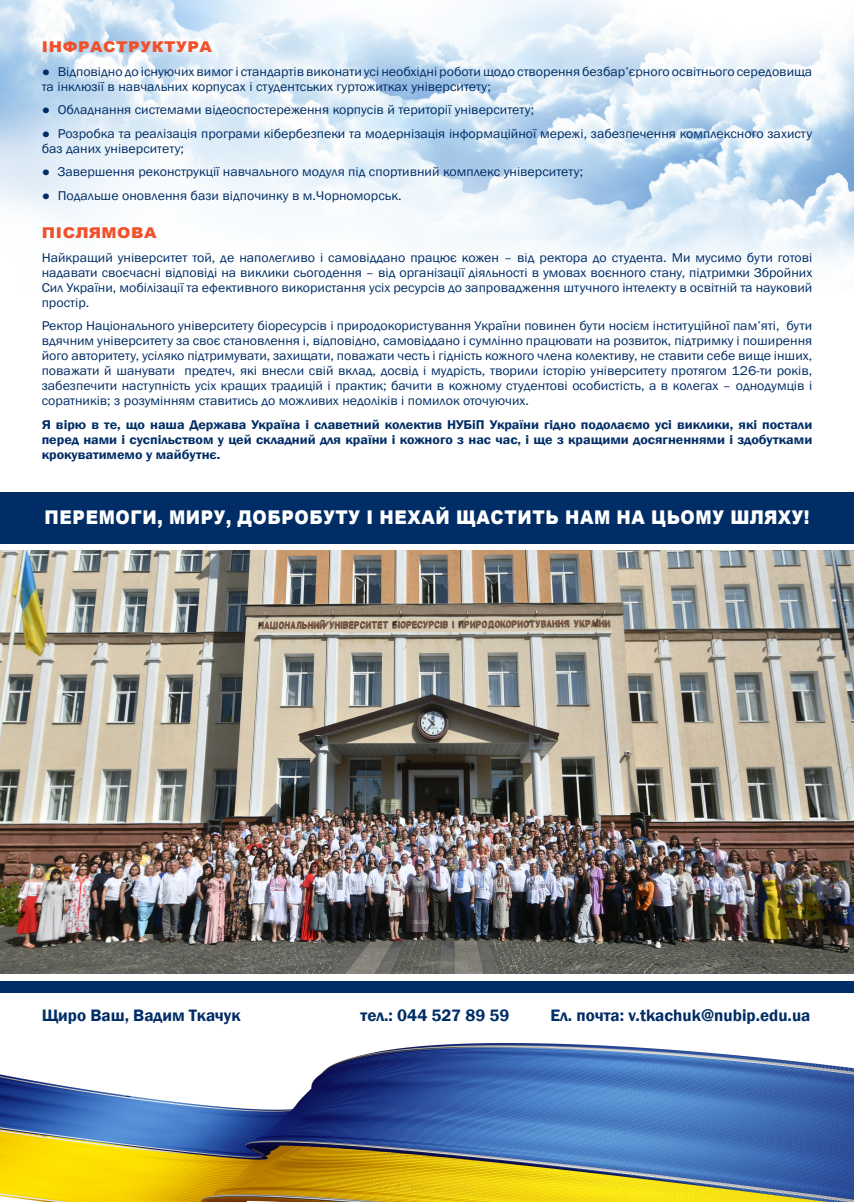
<style>
.page{position:relative;width:854px;height:1202px;background:#fff}
.page>*{position:absolute;margin:0;border:0;box-sizing:border-box;transform-origin:0 0}
.t1{font:900 18.9px "Arial";letter-spacing:.035em;color:#fff;scale:.91 1}
.t2{font:600 17px "Franklin Gothic";color:#002d66}
.t3{font:900 14.9px "Arial";letter-spacing:.035em;color:#f0512c;scale:1.08 1}
.t4{font:13px/15px "Franklin Gothic";color:#002d66;scale:1.08 1}
.t5{font:600 13px/15px "Franklin Gothic";color:#002d66;text-align:justify;scale:1.08 1}
</style>
<div class="page">
<img style="left:0;top:0;width:853px;height:290px">
<img style="left:0;top:1044px;width:853px;height:158px">
<img style="left:0;top:551px;width:853px;height:423px">
<div style="left:0;top:492px;width:853px;height:51px;background:#002d66"></div>
<div style="left:0;top:981px;width:853px;height:11px;background:#002d66"></div>
<p class="t3" style="left:42px;top:36px;width:159px">ІНФРАСТРУКТУРА</p>
<p class="t4" style="left:42px;top:64px;width:714px">● Відповідно до існуючих вимог і стандартів виконати усі необхідні роботи щодо створення безбар’єрного освітнього середовища та інклюзії в навчальних корпусах і студентських гуртожитках університету;</p>
<p class="t4" style="left:42px;top:103px;width:457px">● Обладнання системами відеоспостереження корпусів й території університету;</p>
<p class="t4" style="left:42px;top:126px;width:714px">● Розробка та реалізація програми кібербезпеки та модернізація інформаційної мережі, забезпечення комплексного захисту баз даних університету;</p>
<p class="t4" style="left:42px;top:165px;width:502px">● Завершення реконструкції навчального модуля під спортивний комплекс університету;</p>
<p class="t4" style="left:42px;top:188px;width:334px">● Подальше оновлення бази відпочинку в м.Чорноморськ.</p>
<p class="t3" style="left:42px;top:222px;width:108px">ПІСЛЯМОВА</p>
<p class="t4" style="left:42px;top:250px;width:714px;text-align:justify">Найкращий університет той, де наполегливо і самовіддано працює кожен – від ректора до студента. Ми мусимо бути готові надавати своєчасні відповіді на виклики сьогодення – від організації діяльності в умовах воєнного стану, підтримки Збройних Сил України, мобілізації та ефективного використання усіх ресурсів до запровадження штучного інтелекту в освітній та науковий простір.</p>
<p class="t4" style="left:42px;top:319px;width:714px;text-align:justify">Ректор Національного університету біоресурсів і природокористування України повинен бути носієм інституційної пам’яті, бути вдячним університету за своє становлення і, відповідно, самовіддано і сумлінно працювати на розвиток, підтримку і поширення його авторитету, усіляко підтримувати, захищати, поважати честь і гідність кожного члена колективу, не ставити себе вище інших, поважати й шанувати предтеч, які внесли свій вклад, досвід і мудрість, творили історію університету протягом 126-ти років, забезпечити наступність усіх кращих традицій і практик; бачити в кожному студентові особистість, а в колегах – однодумців і соратників; з розумінням ставитись до можливих недоліків і помилок оточуючих.</p>
<p class="t5" style="left:42px;top:417px;width:714px">Я вірю в те, що наша Держава Україна і славетний колектив НУБіП України гідно подолаємо усі виклики, які постали перед нами і суспільством у цей складний для країни і кожного з нас час, і ще з кращими досягненнями і здобутками крокуватимемо у майбутнє.</p>
<h1 class="t1" style="left:45px;top:503px;width:841px">ПЕРЕМОГИ, МИРУ, ДОБРОБУТУ І НЕХАЙ ЩАСТИТЬ НАМ НА ЦЬОМУ ШЛЯХУ!</h1>
<h2 class="t2" style="left:42px;top:1005px;width:200px">Щиро Ваш, Вадим Ткачук</h2>
<h2 class="t2" style="left:360px;top:1005px;width:150px">тел.: 044 527 89 59</h2>
<h2 class="t2" style="left:550px;top:1005px;width:261px">Ел. почта: v.tkachuk@nubip.edu.ua</h2>
</div>
